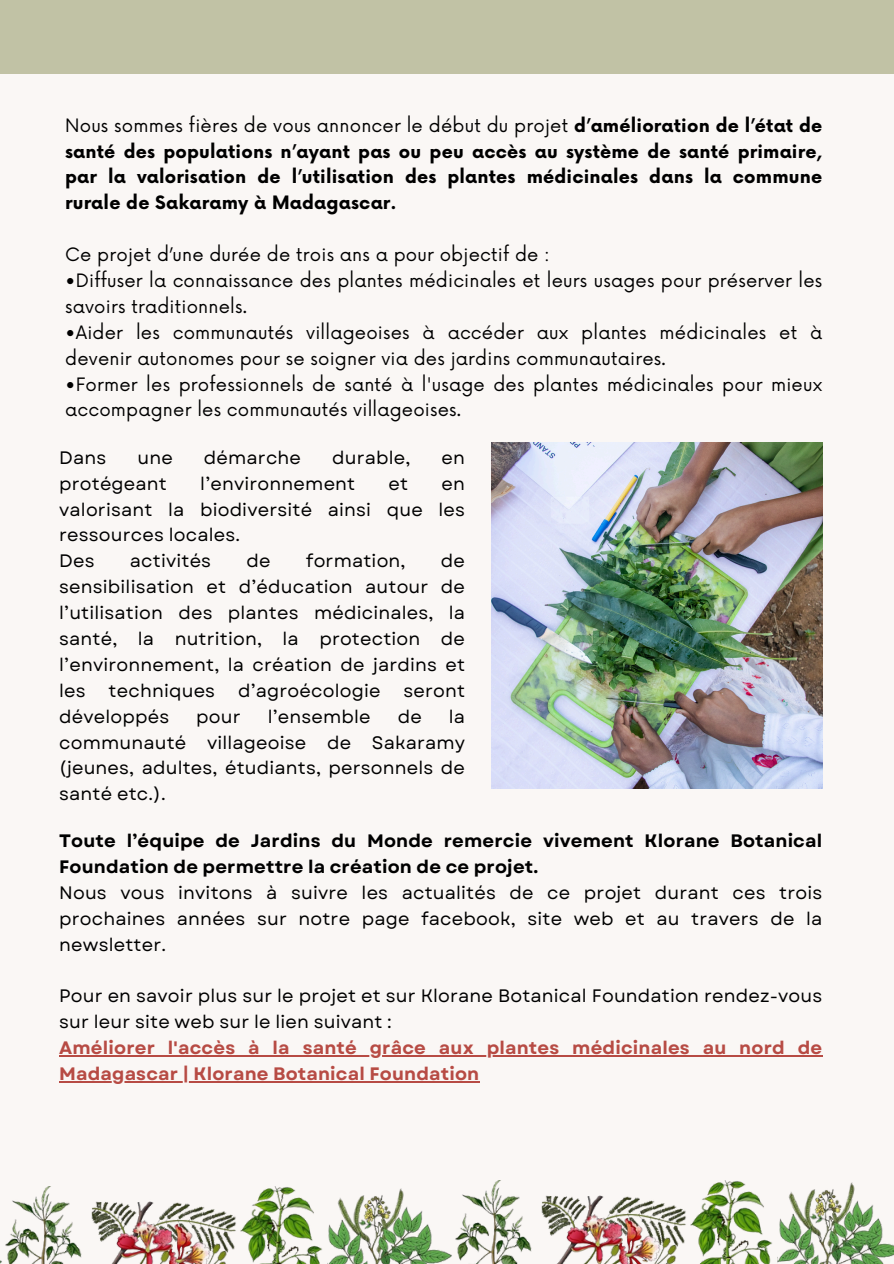
<style>
.page{position:relative;width:894px;height:1264px;background:#fff}
.page>*{position:absolute;margin:0;border:0;box-sizing:border-box;transform-origin:0 0}
.t1{font:18px/25.8px "Garet";letter-spacing:.01em;color:#000;text-align:justify}
.t2{font:18px/25.8px "Now";letter-spacing:.01em;color:#000}
.t3{font:700 18px/25.8px "Now";letter-spacing:.01em;color:#000;text-align:justify}
.t4{font:700 18px "Garet";letter-spacing:.01em;color:#b74b44}
.s1{font-weight:400}
.s2{font-weight:700}
</style>
<div class="page">
<div style="left:0;top:0;width:893px;height:1263px;background:#faf7f5"></div>
<div style="left:0;top:0;width:893px;height:74px;background:#c1c2a5"></div>
<img style="left:777px;top:1182px;width:116px;height:81px">
<img style="left:328px;top:1180px;width:444px;height:83px">
<img style="left:0;top:1186px;width:322px;height:77px">
<img style="left:491px;top:442px;width:331px;height:346px">
<hr style="left:59px;top:1055px;width:763px;height:1px;background:#b74b44">
<hr style="left:59px;top:1081px;width:420px;height:1px;background:#b74b44">
<h1 class="t3" style="left:65px;top:113px;width:758px"><span class="s1">Nous sommes fières de vous annoncer le début du projet</span> d’amélioration de l’état de santé des populations n’ayant pas ou peu accès au système de santé primaire, par la valorisation de l’utilisation des plantes médicinales dans la commune rurale de Sakaramy à Madagascar.</h1>
<h1 class="t2" style="left:65px;top:243px;width:486px">Ce projet d’une durée de trois ans a pour objectif de :</h1>
<h1 class="t2" style="left:65px;top:268px;width:758px">•Diffuser la connaissance des plantes médicinales et leurs usages pour préserver les savoirs traditionnels.</h1>
<h1 class="t2" style="left:65px;top:320px;width:758px">•Aider les communautés villageoises à accéder aux plantes médicinales et à devenir autonomes pour se soigner via des jardins communautaires.</h1>
<h1 class="t2" style="left:65px;top:372px;width:758px">•Former les professionnels de santé à l'usage des plantes médicinales pour mieux accompagner les communautés villageoises.</h1>
<p class="t1" style="left:59px;top:444px;width:49px">Dans</p>
<p class="t1" style="left:137px;top:444px;width:37px">une</p>
<p class="t1" style="left:204px;top:444px;width:99px">démarche</p>
<p class="t1" style="left:332px;top:444px;width:80px">durable,</p>
<p class="t1" style="left:441px;top:444px;width:25px">en</p>
<p class="t1" style="left:59px;top:470px;width:109px">protégeant</p>
<p class="t1" style="left:200px;top:470px;width:156px">l’environnement</p>
<p class="t1" style="left:388px;top:470px;width:21px">et</p>
<p class="t1" style="left:59px;top:470px;width:407px;text-indent:382px">en valorisant la biodiversité ainsi que les ressources locales.</p>
<h1 class="t1" style="left:59px;top:548px;width:37px">Des</h1>
<h1 class="t1" style="left:130px;top:548px;width:83px">activités</h1>
<h1 class="t1" style="left:246px;top:548px;width:26px">de</h1>
<h1 class="t1" style="left:306px;top:548px;width:101px">formation,</h1>
<h1 class="t1" style="left:59px;top:548px;width:407px;text-indent:381px">de sensibilisation et d’éducation autour de l’utilisation des plantes médicinales, la santé, la nutrition, la protection de l’environnement, la création de jardins et les</h1>
<h1 class="t1" style="left:109px;top:677px;width:108px">techniques</h1>
<h1 class="t1" style="left:238px;top:677px;width:144px">d’agroécologie</h1>
<h1 class="t1" style="left:403px;top:677px;width:63px">seront</h1>
<h1 class="t1" style="left:59px;top:703px;width:112px">développés</h1>
<h1 class="t1" style="left:196px;top:703px;width:46px">pour</h1>
<h1 class="t1" style="left:267px;top:703px;width:104px">l’ensemble</h1>
<h1 class="t1" style="left:397px;top:703px;width:26px">de</h1>
<h1 class="t1" style="left:59px;top:703px;width:407px;text-indent:389px">la communauté villageoise de Sakaramy (jeunes, adultes, étudiants, personnels de santé etc.).</h1>
<p class="t1" style="left:59px;top:828px;width:764px;text-align:left"><span class="s2">Toute l’équipe de Jardins du Monde remercie vivement Klorane Botanical Foundation de permettre la création de ce projet.<br></span>Nous vous invitons à suivre les actualités de ce projet durant ces trois prochaines années sur notre page facebook, site web et au travers de la newsletter.</p>
<h1 class="t1" style="left:59px;top:983px;width:764px">Pour en savoir plus sur le projet et sur Klorane Botanical Foundation rendez-vous sur leur site web sur le lien suivant :</h1>
<h1 class="t4" style="left:59px;top:1034px;width:764px">Améliorer l'accès à la santé grâce aux plantes médicinales au nord de</h1>
<p class="t4" style="left:59px;top:1060px;width:421px">Madagascar | Klorane Botanical Foundation</p>
</div>
